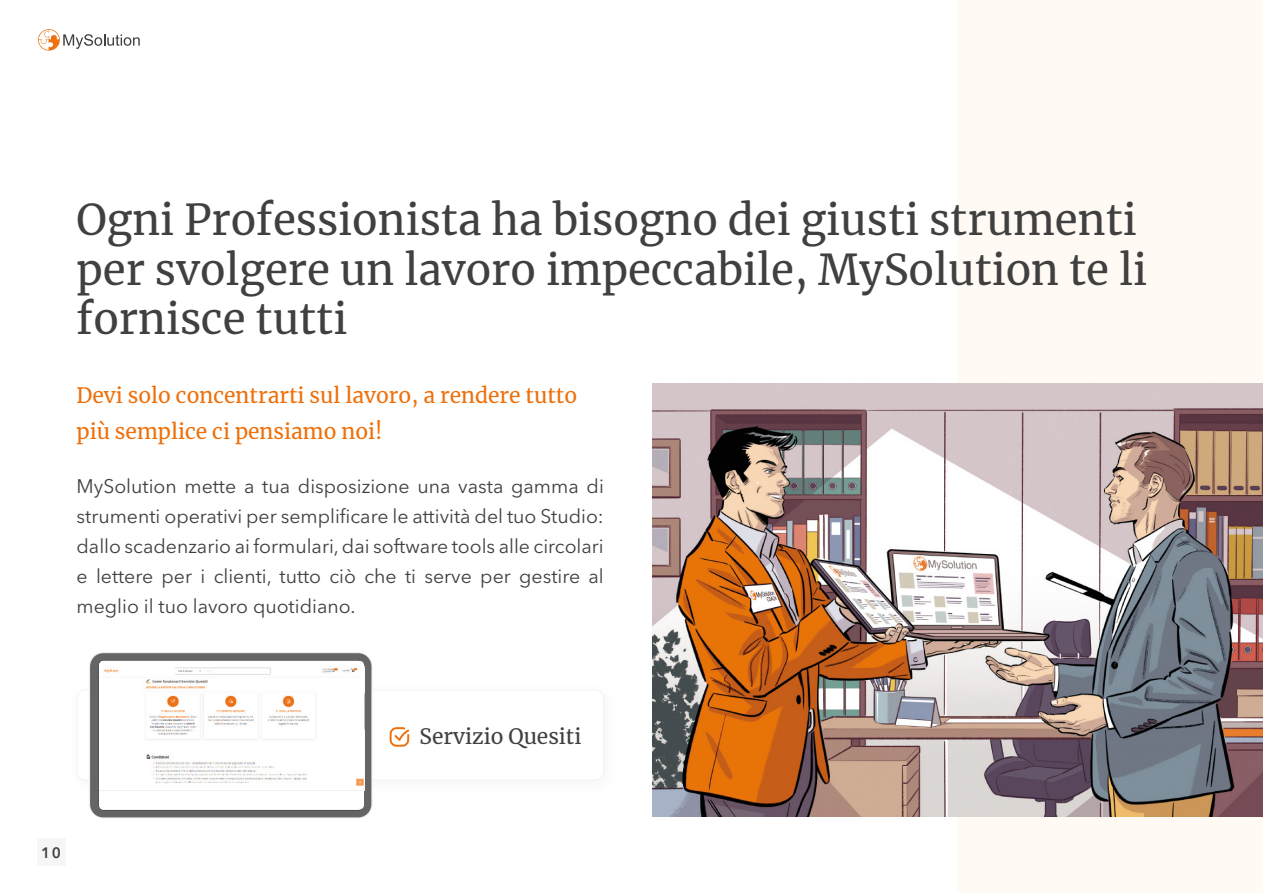
<style>
.page{position:relative;width:1263px;height:893px;background:#fff}
.page>*{position:absolute;margin:0;border:0;box-sizing:border-box;transform-origin:0 0}
.t1{font:42px/49.5px "Merriweather";color:#404040}
.t2{font:21px/36px "Merriweather";color:#ee700b}
.t3{font:21px "Merriweather";color:#404040}
.t4{font:19.5px/30px "Avenir Next LT Pro";color:#404040;text-align:justify}
.t5{font:600 15px "Avenir Next LT Pro";color:#404040}
</style>
<div class="page">
<div style="left:957px;top:0;width:306px;height:893px;background:#fffaf3"></div>
<div style="left:77px;top:690px;width:527px;height:90px;border:1px solid #f3f3f3;border-radius:9px"></div>
<svg style="left:90px;top:653px;width:281px;height:164px;fill:#646564"></svg>
<svg style="left:38px;top:29px;width:102px;height:22px"></svg>
<div style="left:37px;top:839px;width:28px;height:27px;background:#f6f6f6"></div>
<img style="left:652px;top:384px;width:611px;height:433px">
<div style="left:99px;top:661px;width:265px;height:148px;background:#fff;border-radius:4px"></div>
<img style="left:99px;top:667px;width:265px;height:124px">
<svg style="left:390px;top:727px;width:19px;height:20px"></svg>
<p class="t1" style="left:77px;top:194px;width:1072px">Ogni Professionista ha bisogno dei giusti strumenti per svolgere un lavoro impeccabile, MySolution te li fornisce tutti</p>
<p class="t2" style="left:77px;top:377px;width:502px">Devi solo concentrarti sul lavoro, a rendere tutto più semplice ci pensiamo noi!</p>
<p class="t4" style="left:77px;top:471px;width:529px">MySolution mette a tua disposizione una vasta gamma di strumenti operativi per semplificare le attività del tuo Studio: dallo scadenzario ai formulari, dai software tools alle circolari e lettere per i clienti, tutto ciò che ti serve per gestire al meglio il tuo lavoro quotidiano.</p>
<p class="t5" style="left:41px;top:844px;width:21px">10</p>
<p class="t3" style="left:420px;top:722px;width:163px">Servizio Quesiti</p>
</div>
